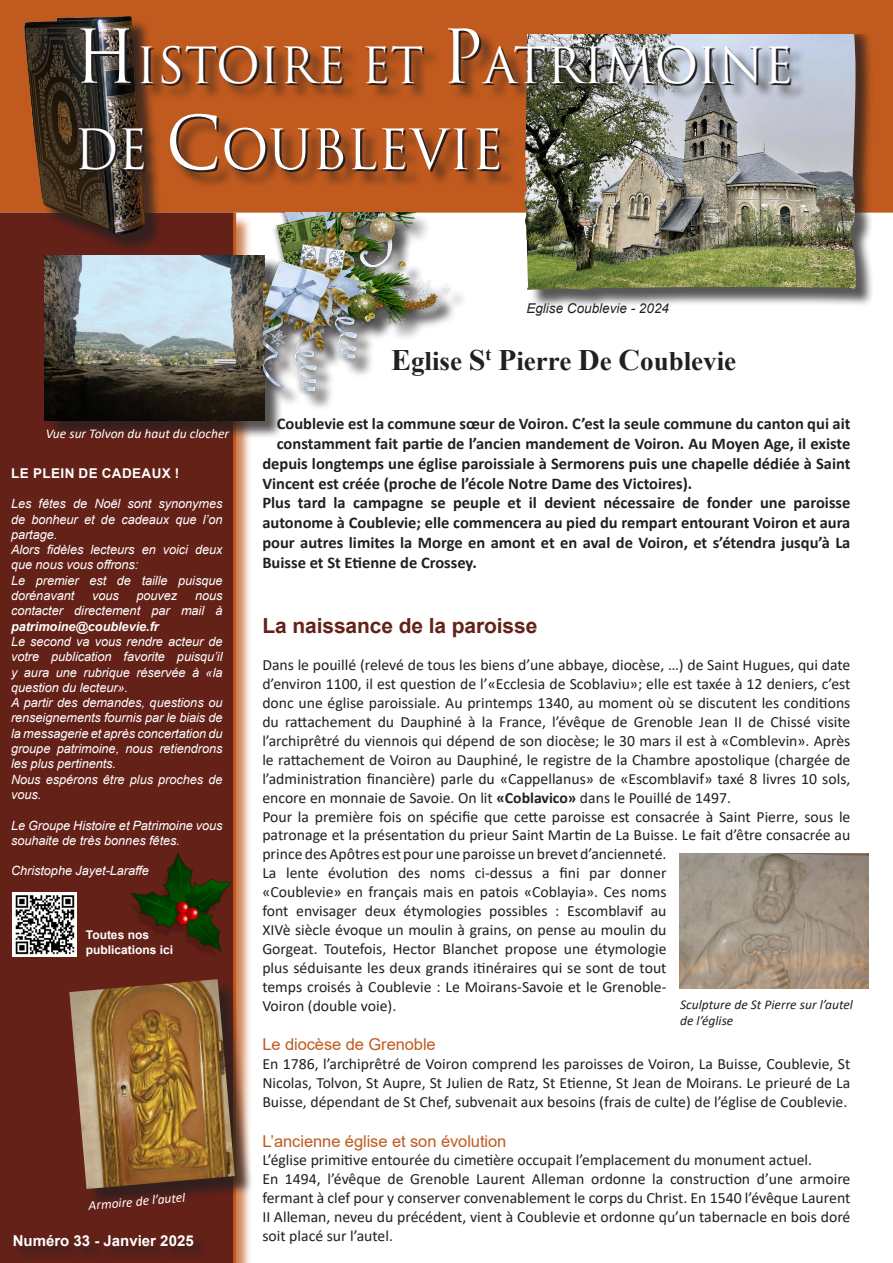
<style>
.page{position:relative;width:893px;height:1263px;background:#fff}
.page>*{position:absolute;margin:0;border:0;box-sizing:border-box;transform-origin:0 0}
.t1{font:54px "Trajan Pro";color:#fff;scale:.89 1}
.t2{font:48.6px "Trajan Pro";color:#fff}
.t3{font:700 26.7px "Times New Roman";color:#231f20}
.t4{font:700 20.85px "Arial";letter-spacing:-.005em;color:#642118}
.t5{font:700 16.35px/19.8px "Calibri";color:#231f20;text-align:justify}
.t6{font:16.35px "Arial";letter-spacing:-.005em;color:#c05a1e}
.t7{font:15.6px/18.9px "Calibri";color:#231f20;text-align:justify}
.t8{font:700 15px "Arial";color:#fff}
.t9{font:italic 13.5px "Arial";color:#231f20}
.t10{font:700 13.5px "Arial";letter-spacing:.03em;color:#fff}
.t11{font:italic 13.35px "Calibri";color:#fff}
.t12{font:italic 13.35px/16.2px "Calibri";color:#231f20}
.t13{font:italic 12.75px/15.3px "Arial";letter-spacing:-.005em;color:#fff;text-align:justify}
.t14{font:700 12px/14.4px "Arial";color:#fff}
.s1{font-size:72px}
.s2{font-weight:700}
.s3{font-size:29.7px}
</style>
<div class="page">
<div style="left:0;top:0;width:893px;height:213px;background:#c05a1e"></div>
<div style="left:3px;top:215px;width:250px;height:1048px;background:#c05a1e;opacity:.75"></div>
<div style="left:0;top:213px;width:233px;height:1050px;background:#642118"></div>
<div style="left:27px;top:18px;width:136px;height:235px;background:#231f20;opacity:.75"></div>
<img style="left:24px;top:16px;width:121px;height:218px">
<div style="left:13px;top:1235px;width:196px;height:27px;background:#231f20;opacity:.75"></div>
<hr style="left:233px;top:213px;width:3px;height:1050px;background:#c05a1e">
<div style="left:527px;top:34px;width:348px;height:274px;background:#231f20;opacity:.75"></div>
<img style="left:525px;top:34px;width:330px;height:256px">
<div style="left:83px;top:31px;width:724px;height:158px;background:#231f20;opacity:.75"></div>
<img style="left:679px;top:853px;width:190px;height:135px">
<div style="left:72px;top:982px;width:181px;height:225px;background:#231f20;opacity:.75"></div>
<img style="left:69px;top:979px;width:166px;height:210px">
<div style="left:47px;top:257px;width:236px;height:182px;background:#231f20;opacity:.75"></div>
<img style="left:45px;top:255px;width:219px;height:165px">
<img style="left:117px;top:839px;width:136px;height:142px">
<div style="left:266px;top:215px;width:202px;height:197px;background:#fff"></div>
<img style="left:264px;top:213px;width:192px;height:195px">
<img style="left:13px;top:892px;width:64px;height:65px">
<p class="t2" style="left:74px;top:34px;width:720px"><span class="s1">H</span>ISTOIRE ET <span class="s1">P</span>ATRIMOINE</p>
<p class="t1" style="left:74px;top:115px;width:483px">DE <span class="s1">C</span>OUBLEVIE</p>
<p class="t9" style="left:526px;top:300px;width:144px">Eglise Coublevie - 2024</p>
<p class="t11" style="left:46px;top:424px;width:185px">Vue sur Tolvon du haut du clocher</p>
<p class="t10" style="left:11px;top:463px;width:169px">LE PLEIN DE CADEAUX !</p>
<p class="t13" style="left:11px;top:496px;width:213px">Les fêtes de Noël sont synonymes de bonheur et de cadeaux que l’on partage.</p>
<p class="t13" style="left:11px;top:542px;width:213px">Alors fidèles lecteurs en voici deux que nous vous offrons:</p>
<p class="t13" style="left:11px;top:573px;width:213px">Le premier est de taille puisque dorénavant</p>
<p class="t13" style="left:11px;top:588px;width:213px;text-indent:184px">nous contacter directement par mail à <span class="s2">patrimoine@coublevie.fr</span></p>
<p class="t13" style="left:11px;top:634px;width:213px">Le second va vous rendre acteur de votre publication favorite puisqu’il y aura une rubrique réservée à «la question du lecteur».</p>
<p class="t13" style="left:11px;top:695px;width:213px">A partir des demandes, questions ou renseignements fournis par le biais de la messagerie et après concertation du groupe patrimoine, nous retiendrons les plus pertinents.</p>
<p class="t13" style="left:11px;top:772px;width:213px">Nous espérons être plus proches de vous.</p>
<p class="t13" style="left:11px;top:818px;width:213px">Le Groupe Histoire et Patrimoine vous souhaite de très bonnes fêtes.</p>
<p class="t13" style="left:11px;top:863px;width:139px">Christophe Jayet-Laraffe</p>
<p class="t13" style="left:92px;top:588px;width:28px">vous</p>
<p class="t13" style="left:137px;top:588px;width:42px">pouvez</p>
<p class="t14" style="left:86px;top:928px;width:89px">Toutes nos publications ici</p>
<p class="t11" style="left:88px;top:1196px;width:99px;rotate:-5deg">Armoire de l’autel</p>
<p class="t8" style="left:13px;top:1230px;width:182px">Numéro 33 - Janvier 2025</p>
<p class="t3" style="left:391px;top:341px;width:347px"><span class="s3">E</span>glise <span class="s3">S</span><sup>t</sup> <span class="s3">P</span>ierre <span class="s3">D</span>e <span class="s3">C</span>oublevie</p>
<p class="t5" style="left:277px;top:414px;width:575px">Coublevie est la commune sœur de Voiron. C’est la seule commune du canton qui ait</p>
<p class="t5" style="left:277px;top:433px;width:575px">constamment fait partie de l’ancien mandement de Voiron. Au Moyen Age, il existe</p>
<p class="t5" style="left:262px;top:453px;width:590px">depuis longtemps une église paroissiale à Sermorens puis une chapelle dédiée à Saint</p>
<p class="t5" style="left:262px;top:473px;width:431px">Vincent est créée (proche de l’école Notre Dame des Victoires).</p>
<p class="t5" style="left:262px;top:493px;width:590px">Plus tard la campagne se peuple et il devient nécessaire de fonder une paroisse autonome à Coublevie; elle commencera au pied du rempart entourant Voiron et aura pour autres limites la Morge en amont et en aval de Voiron, et s’étendra jusqu’à La Buisse et St Etienne de Crossey.</p>
<p class="t4" style="left:262px;top:610px;width:277px">La naissance de la paroisse</p>
<p class="t7" style="left:262px;top:655px;width:590px">Dans le pouillé (relevé de tous les biens d’une abbaye, diocèse, …) de Saint Hugues, qui date d’environ 1100, il est question de l’«Ecclesia de Scoblaviu»; elle est taxée à 12 deniers, c’est donc une église paroissiale. Au printemps 1340, au moment où se discutent les conditions du rattachement du Dauphiné à la France, l’évêque de Grenoble Jean II de Chissé visite l’archiprêtré du viennois qui dépend de son diocèse; le 30 mars il est à «Comblevin». Après le rattachement de Voiron au Dauphiné, le registre de la Chambre apostolique (chargée de l’administration financière) parle du «Cappellanus» de «Escomblavif» taxé 8 livres 10 sols, encore en monnaie de Savoie. On lit <span class="s2">«Coblavico»</span> dans le Pouillé de 1497.</p>
<p class="t7" style="left:262px;top:806px;width:590px">Pour la première fois on spécifie que cette paroisse est consacrée à Saint Pierre, sous le patronage et la présentation du prieur Saint Martin de La Buisse. Le fait d’être consacrée au prince des Apôtres est pour une paroisse un brevet d’ancienneté.</p>
<p class="t7" style="left:262px;top:863px;width:406px">La lente évolution des noms ci-dessus a fini par donner «Coublevie» en français mais en patois «Coblayia». Ces noms font envisager deux étymologies possibles : Escomblavif au XIVè siècle évoque un moulin à grains, on pense au moulin du Gorgeat. Toutefois, Hector Blanchet propose une étymologie plus séduisante les deux grands itinéraires qui se sont de tout temps croisés à Coublevie : Le Moirans-Savoie et le Grenoble-Voiron (double voie).</p>
<p class="t6" style="left:262px;top:1033px;width:175px">Le diocèse de Grenoble</p>
<p class="t7" style="left:262px;top:1054px;width:590px">En 1786, l’archiprêtré de Voiron comprend les paroisses de Voiron, La Buisse, Coublevie, St Nicolas, Tolvon, St Aupre, St Julien de Ratz, St Etienne, St Jean de Moirans. Le prieuré de La Buisse, dépendant de St Chef, subvenait aux besoins (frais de culte) de l’église de Coublevie.</p>
<p class="t6" style="left:262px;top:1129px;width:246px">L’ancienne église et son évolution</p>
<p class="t7" style="left:262px;top:1150px;width:551px">L’église primitive entourée du cimetière occupait l’emplacement du monument actuel.</p>
<p class="t7" style="left:262px;top:1169px;width:590px">En 1494, l’évêque de Grenoble Laurent Alleman ordonne la construction d’une armoire fermant à clef pour y conserver convenablement le corps du Christ. En 1540 l’évêque Laurent II Alleman, neveu du précédent, vient à Coublevie et ordonne qu’un tabernacle en bois doré soit placé sur l’autel.</p>
<p class="t12" style="left:680px;top:996px;width:174px">Sculpture de St Pierre sur l’autel de l’église</p>
</div>
